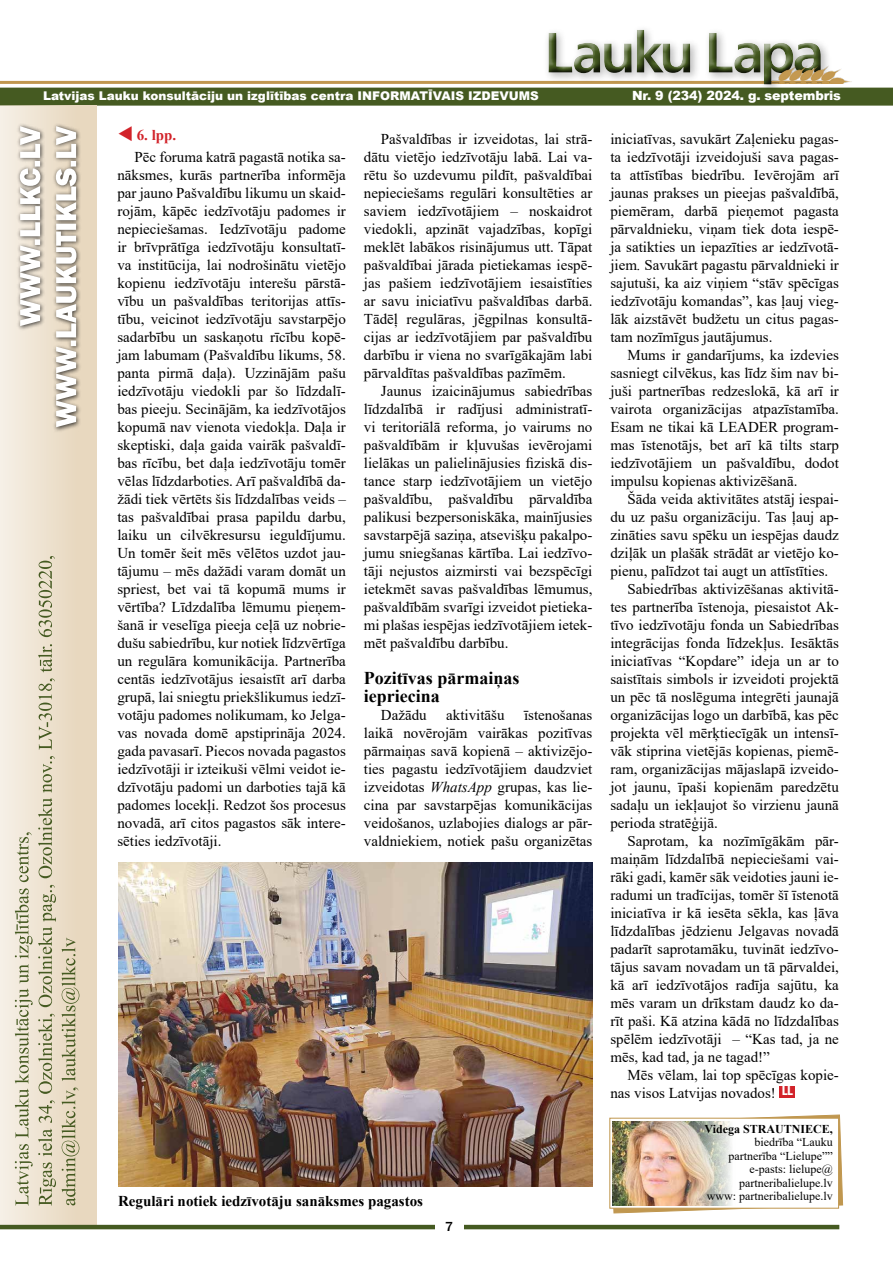
<style>
.page{position:relative;width:893px;height:1263px;background:#fff}
.page>*{position:absolute;margin:0;border:0;box-sizing:border-box;transform-origin:0 0}
.t1{font:700 18px/18px "Times New Roman";color:#000}
.t2{font:15px/18px "Times New Roman";color:#000;text-align:justify}
.t3{font:700 15px "Times New Roman";color:#000}
.t4{font:500 13.5px "Franklin Gothic";color:#000}
.t5{font:900 12.75px "Arial";letter-spacing:-.01em;color:#fff}
.t6{font:12px/13.5px "Times New Roman";color:#000;text-align:right}
.t7{font:900 12px "Arial";color:#fff}
.t8{font:700 12px "Times New Roman";color:#000}
.s1{color:#d2232a}
.s2{font-weight:700;color:#d2232a}
.s3{font-style:italic}
</style>
<div class="page">
<hr style="left:0;top:81px;width:839px;height:3px;background:#c0974f">
<div style="left:0;top:88px;width:893px;height:18px;background:#455a21"></div>
<div style="left:0;top:106px;width:96px;height:1120px;background:linear-gradient(to right,#f5efe5,#e6d4b9)"></div>
<div style="left:52px;top:123px;width:30px;height:309px;background:#000;opacity:.75"></div>
<svg style="left:56px;top:126px;width:20px;height:301px"></svg>
<div style="left:16px;top:123px;width:30px;height:208px;background:#000;opacity:.75"></div>
<svg style="left:20px;top:126px;width:20px;height:200px"></svg>
<hr style="left:0;top:1225px;width:839px;height:4px;background:#455a21">
<div style="left:435px;top:1221px;width:28px;height:17px;background:#fff"></div>
<div style="left:543px;top:25px;width:289px;height:70px;background:#000;opacity:.3"></div>
<div style="left:547px;top:29px;width:276px;height:58px;background:#000;opacity:.75"></div>
<img style="left:773px;top:66px;width:79px;height:18px">
<svg style="left:62px;top:938px;width:17px;height:267px;background:#c7c0a1"></svg>
<svg style="left:15px;top:556px;width:41px;height:650px;background:#dad3be"></svg>
<div style="left:780px;top:1086px;width:15px;height:12px;background:#d2232a"></div>
<img style="left:118px;top:862px;width:474px;height:325px">
<svg style="left:610px;top:1114px;width:233px;height:100px"></svg>
<div style="left:609px;top:1118px;width:230px;height:90px;background:#fff;border:1px solid #c0974f"></div>
<img style="left:612px;top:1121px;width:119px;height:84px">
<p class="t7" style="left:43px;top:87px;width:497px">Latvijas Lauku konsultāciju un izglītības centra INFORMATĪVAIS IZDEVUMS</p>
<p class="t5" style="left:632px;top:86px;width:211px">Nr. 9 (234) 2024. g. septembris</p>
<p class="t2" style="left:134px;top:124px;width:213px;line-height:21.9px;text-indent:-17px"><span class="s1">▼</span> <span class="s2">6. lpp.<br></span>Pēc foruma katrā pagastā notika sa-</p>
<p class="t2" style="left:117px;top:165px;width:230px">nāksmes, kurās partnerība informēja par jauno Pašvaldību likumu un skaid&shy;rojām, kāpēc iedzīvotāju padomes ir nepieciešamas. Iedzīvotāju padome ir brīvprātīga iedzīvotāju konsultatī&shy;va institūcija, lai nodrošinātu vietējo kopienu iedzīvotāju interešu pārstā&shy;vību un pašvaldības teritorijas attīs&shy;tību, veicinot iedzīvotāju savstarpējo sadarbību un saskaņotu rīcību kopē&shy;jam labumam (Pašvaldību likums, 58. panta pirmā daļa). Uzzinājām pašu iedzīvotāju viedokli par šo līdzdalī&shy;bas pieeju. Secinājām, ka iedzīvotājos kopumā nav vienota viedokļa. Daļa ir skeptiski, daļa gaida vairāk pašvaldī&shy;bas rīcību, bet daļa iedzīvotāju tomēr vēlas līdzdarboties. Arī pašvaldībā da&shy;žādi tiek vērtēts šis līdzdalības veids – tas pašvaldībai prasa papildu darbu, laiku un cilvēkresursu ieguldījumu.<br>Un tomēr šeit mēs vēlētos uzdot jau&shy;tājumu – mēs dažādi varam domāt un spriest, bet vai tā kopumā mums ir vērtība? Līdzdalība lēmumu pieņem&shy;šanā ir veselīga pieeja ceļā uz nobrie&shy;dušu sabiedrību, kur notiek līdzvērtīga un regulāra komunikācija. Partnerība centās iedzīvotājus iesaistīt arī darba grupā, lai sniegtu priekšlikumus iedzī&shy;votāju padomes nolikumam, ko Jelga&shy;vas novada domē apstiprināja 2024. gada pavasarī. Piecos novada pagastos iedzīvotāji ir izteikuši vēlmi veidot ie&shy;dzīvotāju padomi un darboties tajā kā padomes locekļi. Redzot šos procesus novadā, arī citos pagastos sāk intere&shy;sēties iedzīvotāji.</p>
<p class="t2" style="left:364px;top:129px;width:230px;text-indent:17px">Pašvaldības ir izveidotas, lai strā&shy;dātu vietējo iedzīvotāju labā. Lai va&shy;rētu šo uzdevumu pildīt, pašvaldībai nepieciešams regulāri konsultēties ar saviem iedzīvotājiem – noskaidrot viedokli, apzināt vajadzības, kopīgi meklēt labākos risinājumus utt. Tāpat pašvaldībai jārada pietiekamas iespē&shy;jas pašiem iedzīvotājiem iesaistīties ar savu iniciatīvu pašvaldības darbā.<br>Tādēļ regulāras, jēgpilnas konsultā&shy;cijas ar iedzīvotājiem par pašvaldību darbību ir viena no svarīgākajām labi pārvaldītas pašvaldības pazīmēm.</p>
<p class="t2" style="left:364px;top:381px;width:230px;text-indent:17px">Jaunus izaicinājumus sabiedrības līdzdalībā ir radījusi administratī&shy;vi teritoriālā reforma, jo vairums no pašvaldībām ir kļuvušas ievērojami lielākas un palielinājusies fiziskā dis&shy;tance starp iedzīvotājiem un vietējo pašvaldību, pašvaldību pārvaldība palikusi bezpersoniskāka, mainījusies savstarpējā saziņa, atsevišķu pakalpo&shy;jumu sniegšanas kārtība. Lai iedzīvo&shy;tāji nejustos aizmirsti vai bezspēcīgi ietekmēt savas pašvaldības lēmumus, pašvaldībām svarīgi izveidot pietieka&shy;mi plašas iespējas iedzīvotājiem ietek&shy;mēt pašvaldību darbību.</p>
<p class="t1" style="left:364px;top:668px;width:157px">Pozitīvas pārmaiņas iepriecina</p>
<p class="t2" style="left:381px;top:706px;width:47px">Dažādu</p>
<p class="t2" style="left:446px;top:706px;width:60px">aktivitāšu</p>
<p class="t2" style="left:610px;top:130px;width:230px">iniciatīvas, savukārt Zaļenieku pagas&shy;ta iedzīvotāji izveidojuši sava pagas&shy;ta attīstības biedrību. Ievērojām arī jaunas prakses un pieejas pašvaldībā, piemēram, darbā pieņemot pagasta pārvaldnieku, viņam tiek dota iespē&shy;ja satikties un iepazīties ar iedzīvotā&shy;jiem<span class="s3">.</span> Savukārt pagastu pārvaldnieki ir sajutuši, ka aiz viņiem “stāv spēcīgas iedzīvotāju komandas”, kas ļauj vieg&shy;lāk aizstāvēt budžetu un citus pagas&shy;tam nozīmīgus jautājumus.</p>
<p class="t2" style="left:610px;top:346px;width:230px;text-indent:17px">Mums ir gandarījums, ka izdevies sasniegt cilvēkus, kas līdz šim nav bi&shy;juši partnerības redzeslokā, kā arī ir vairota organizācijas atpazīstamība.<br>Esam ne tikai kā LEADER program&shy;mas īstenotājs, bet arī kā tilts starp iedzīvotājiem un pašvaldību, dodot impulsu kopienas aktivizēšanā.</p>
<p class="t2" style="left:627px;top:490px;width:213px">Šāda veida aktivitātes atstāj iespai-</p>
<p class="t2" style="left:610px;top:508px;width:230px">du uz pašu organizāciju. Tas ļauj ap-</p>
<p class="t2" style="left:610px;top:526px;width:230px">zināties savu spēku un iespējas daudz</p>
<p class="t2" style="left:610px;top:544px;width:230px">dziļāk un plašāk strādāt ar vietējo ko-</p>
<p class="t2" style="left:610px;top:562px;width:219px">pienu, palīdzot tai augt un attīstīties.</p>
<p class="t2" style="left:627px;top:580px;width:213px">Sabiedrības aktivizēšanas aktivitā-</p>
<p class="t2" style="left:610px;top:598px;width:230px">tes partnerība īstenoja, piesaistot Ak-</p>
<p class="t2" style="left:610px;top:616px;width:230px">tīvo iedzīvotāju fonda un Sabiedrības</p>
<p class="t2" style="left:610px;top:634px;width:230px">integrācijas fonda līdzekļus. Iesāktās</p>
<p class="t2" style="left:610px;top:652px;width:230px">iniciatīvas “Kopdare” ideja un ar to</p>
<p class="t2" style="left:610px;top:670px;width:230px">saistītais simbols ir izveidoti projektā</p>
<p class="t2" style="left:610px;top:688px;width:230px">un pēc tā noslēguma integrēti jaunajā</p>
<p class="t2" style="left:610px;top:706px;width:230px">organizācijas logo un darbībā, kas pēc</p>
<p class="t2" style="left:610px;top:724px;width:230px">projekta vēl mērķtiecīgāk un intensī-</p>
<p class="t2" style="left:610px;top:742px;width:230px">vāk stiprina vietējās kopienas, piemē-</p>
<p class="t2" style="left:610px;top:760px;width:230px">ram, organizācijas mājaslapā izveido-</p>
<p class="t2" style="left:610px;top:778px;width:230px">jot jaunu, īpaši kopienām paredzētu</p>
<p class="t2" style="left:610px;top:796px;width:230px">sadaļu un iekļaujot šo virzienu jaunā</p>
<p class="t2" style="left:610px;top:814px;width:109px">perioda stratēģijā.</p>
<p class="t2" style="left:627px;top:832px;width:213px">Saprotam, ka nozīmīgākām pār-</p>
<p class="t2" style="left:610px;top:850px;width:230px">maiņām līdzdalībā nepieciešami vai-</p>
<p class="t2" style="left:610px;top:868px;width:230px">rāki gadi, kamēr sāk veidoties jauni ie-</p>
<p class="t2" style="left:610px;top:886px;width:230px">radumi un tradīcijas, tomēr šī īstenotā</p>
<p class="t2" style="left:610px;top:904px;width:230px">iniciatīva ir kā iesēta sēkla, kas ļāva</p>
<p class="t2" style="left:610px;top:922px;width:230px">līdzdalības jēdzienu Jelgavas novadā</p>
<p class="t2" style="left:610px;top:940px;width:230px">padarīt saprotamāku, tuvināt iedzīvo-</p>
<p class="t2" style="left:610px;top:958px;width:230px">tājus savam novadam un tā pārvaldei,</p>
<p class="t2" style="left:610px;top:976px;width:230px">kā arī iedzīvotājos radīja sajūtu, ka</p>
<p class="t2" style="left:610px;top:994px;width:230px">mēs varam un drīkstam daudz ko da-</p>
<p class="t2" style="left:610px;top:1012px;width:230px">rīt paši. Kā atzina kādā no līdzdalības</p>
<p class="t2" style="left:610px;top:1030px;width:230px">spēlēm iedzīvotāji – “Kas tad, ja ne</p>
<p class="t2" style="left:610px;top:1048px;width:161px">mēs, kad tad, ja ne tagad!”</p>
<p class="t2" style="left:627px;top:1066px;width:213px">Mēs vēlam, lai top spēcīgas kopie-</p>
<p class="t2" style="left:610px;top:1084px;width:184px">nas visos Latvijas novados! <sup>LL</sup></p>
<p class="t2" style="left:364px;top:706px;width:230px;text-indent:160px">īstenošanas laikā novērojām vairākas pozitīvas pārmaiņas savā kopienā – aktivizējo&shy;ties pagastu iedzīvotājiem daudzviet izveidotas <span class="s3">WhatsApp</span> grupas, kas lie&shy;cina par savstarpējas komunikācijas veidošanos, uzlabojies dialogs ar pār&shy;valdniekiem, notiek pašu organizētas</p>
<p class="t3" style="left:118px;top:1190px;width:307px">Regulāri notiek iedzīvotāju sanāksmes pagastos</p>
<p class="t4" style="left:445px;top:1218px;width:9px">7</p>
<p class="t8" style="left:705px;top:1120px;width:130px">Videga STRAUTNIECE,</p>
<p class="t6" style="left:707px;top:1135px;width:127px">biedrība “Lauku partnerība “Lielupe”” e-pasts: lielupe@ partneribalielupe.lv www: partneribalielupe.lv</p>
</div>
